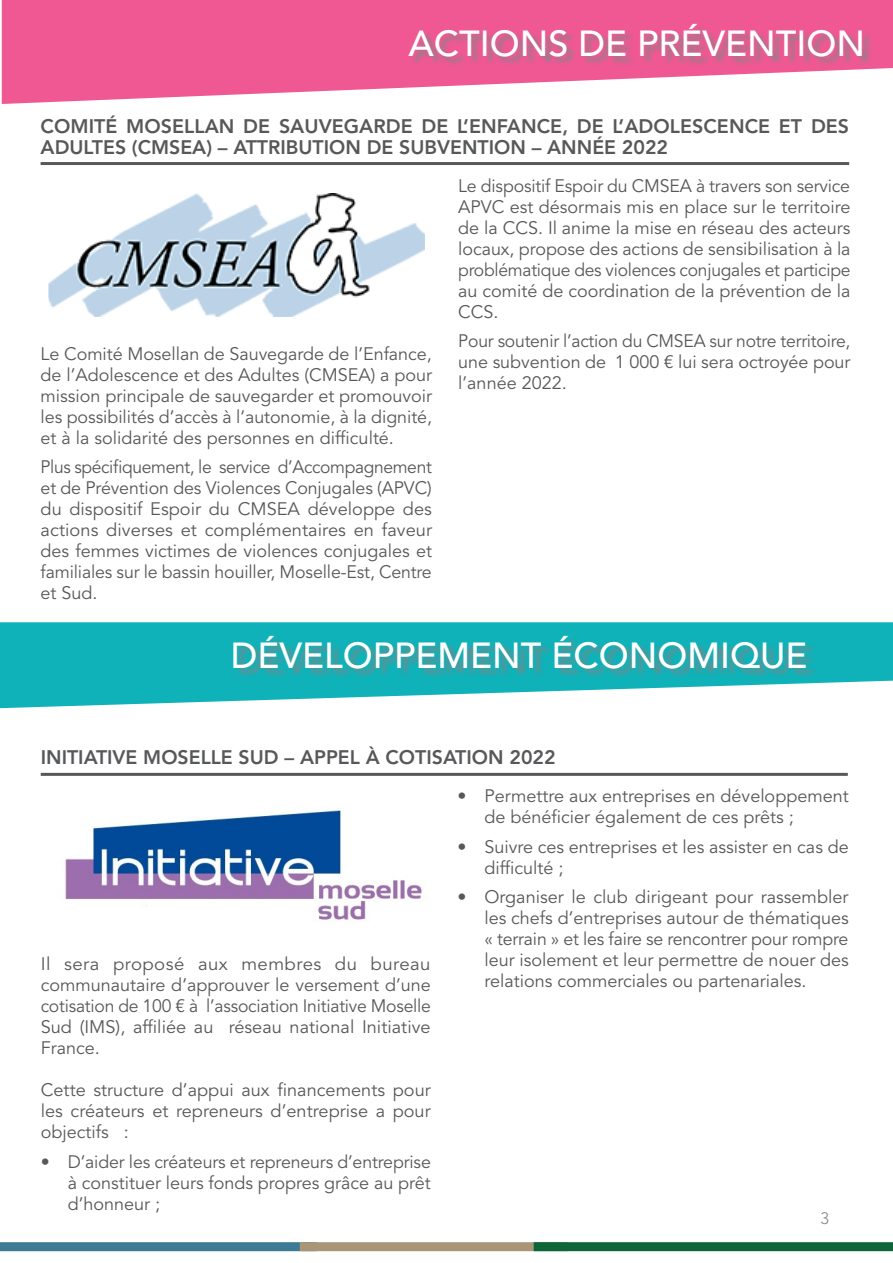
<style>
.page{position:relative;width:893px;height:1263px;background:#fff}
.page>*{position:absolute;margin:0;border:0;box-sizing:border-box;transform-origin:0 0}
.Nom_pole_encart{font:500 36px "Avenir LT Std";color:#fff}
.Titre_point_ODJ{font:800 19.5px/21px "Avenir LT Pro";color:#57585a}
.Article_point_ODJ{font:18px/21px "Avenir LT Pro";color:#57585a;text-align:justify}
.t1{font:300 16.5px "Avenir LT Std";color:#828487}
</style>
<div class="page">
<div style="left:0;top:1242px;width:317px;height:9px;background:#3c7b93"></div>
<div style="left:300px;top:1242px;width:268px;height:9px;background:#a99677"></div>
<div style="left:534px;top:1242px;width:359px;height:9px;background:#0c6638"></div>
<svg style="left:0;top:622px;width:893px;height:86px;fill:#0eb2b8"></svg>
<svg style="left:2px;top:0;width:891px;height:104px;fill:#f05893"></svg>
<div style="left:410px;top:25px;width:462px;height:41px;background:#828487;opacity:.75"></div>
<hr style="left:41px;top:162px;width:808px;height:3px;background:#57585a">
<div style="left:236px;top:637px;width:580px;height:41px;background:#828487;opacity:.75"></div>
<hr style="left:41px;top:773px;width:807px;height:3px;background:#57585a">
<img style="left:49px;top:193px;width:375px;height:123px">
<img style="left:65px;top:810px;width:357px;height:111px">
<p class="Nom_pole_encart" style="left:408px;top:22px;width:458px">ACTIONS DE PRÉVENTION</p>
<p class="Titre_point_ODJ" style="left:41px;top:115px;width:810px">COMITÉ MOSELLAN DE SAUVEGARDE DE L’ENFANCE, DE L’ADOLESCENCE ET DES<br>ADULTES (CMSEA) – ATTRIBUTION DE SUBVENTION – ANNÉE 2022</p>
<p class="Article_point_ODJ" style="left:41px;top:343px;width:393px">Le Comité Mosellan de Sauvegarde de l’Enfance, de l’Adolescence et des Adultes (CMSEA) a pour mission principale de sauvegarder et promouvoir les possibilités d’accès à l’autonomie, à la dignité, et à la solidarité des personnes en difficulté.</p>
<p class="Article_point_ODJ" style="left:41px;top:457px;width:393px">Plus spécifiquement, le service d’Accompagnement et de Prévention des Violences Conjugales (APVC) du dispositif Espoir du CMSEA développe des actions diverses et complémentaires en faveur des femmes victimes de violences conjugales et familiales sur le bassin houiller, Moselle-Est, Centre et Sud.</p>
<p class="Article_point_ODJ" style="left:458px;top:175px;width:394px">Le dispositif Espoir du CMSEA à travers son service APVC est désormais mis en place sur le territoire de la CCS. Il anime la mise en réseau des acteurs locaux, propose des actions de sensibilisation à la problématique des violences conjugales et participe au comité de coordination de la prévention de la CCS.</p>
<p class="Article_point_ODJ" style="left:458px;top:331px;width:394px">Pour soutenir l’action du CMSEA sur notre territoire, une subvention de 1 000 € lui sera octroyée pour l’année 2022.</p>
<h1 class="Nom_pole_encart" style="left:231px;top:634px;width:578px">DÉVELOPPEMENT ÉCONOMIQUE</h1>
<p class="Titre_point_ODJ" style="left:41px;top:747px;width:516px">INITIATIVE MOSELLE SUD – APPEL À COTISATION 2022</p>
<p class="Article_point_ODJ" style="left:41px;top:954px;width:392px">Il sera proposé aux membres du bureau communautaire d’approuver le versement d’une cotisation de 100 € à l’association Initiative Moselle Sud (IMS), affiliée au réseau national Initiative France.</p>
<p class="Article_point_ODJ" style="left:41px;top:1080px;width:392px">Cette structure d’appui aux financements pour les créateurs et repreneurs d’entreprise a pour objectifs :</p>
<p class="Article_point_ODJ" style="left:68px;top:1151px;width:365px;text-indent:-27px">• D’aider les créateurs et repreneurs d’entreprise à constituer leurs fonds propres grâce au prêt d’honneur ;</p>
<p class="Article_point_ODJ" style="left:484px;top:786px;width:366px;text-indent:-27px">• Permettre aux entreprises en développement de bénéficier également de ces prêts ;</p>
<p class="Article_point_ODJ" style="left:484px;top:836px;width:366px;text-indent:-27px">• Suivre ces entreprises et les assister en cas de difficulté ;</p>
<p class="Article_point_ODJ" style="left:484px;top:887px;width:366px;text-indent:-27px">• Organiser le club dirigeant pour rassembler les chefs d’entreprises autour de thématiques « terrain » et les faire se rencontrer pour rompre leur isolement et leur permettre de nouer des relations commerciales ou partenariales.</p>
<p class="t1" style="left:821px;top:1209px;width:10px">3</p>
</div>
